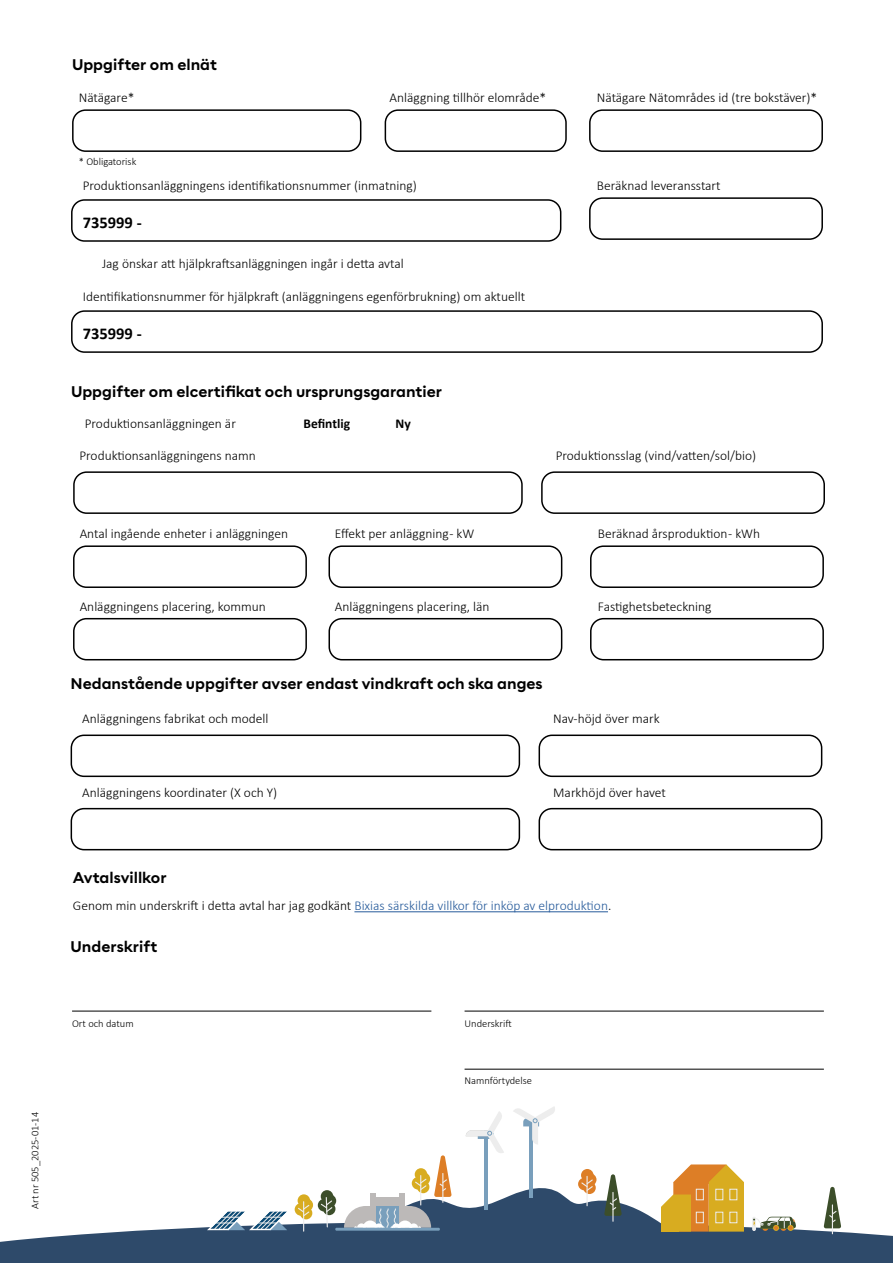
<style>
.page{position:relative;width:893px;height:1263px;background:#fff}
.page>*{position:absolute;margin:0;border:0;box-sizing:border-box;transform-origin:0 0}
.t1{font:700 16.5px "Calibri";color:#000}
.t2{font:700 15px "Corsa Grotesk";color:#000}
.t3{font:300 13.5px "Calibri";color:#000}
.t4{font:700 13.5px "Calibri";color:#000}
.t5{font:300 10.5px "Calibri";color:#000}
.s1{color:#275b9b}
</style>
<div class="page">
<hr style="left:465px;top:1011px;width:359px;height:1px;background:#000">
<hr style="left:465px;top:1069px;width:359px;height:1px;background:#000">
<hr style="left:72px;top:1011px;width:359px;height:1px;background:#000">
<svg style="left:0;top:1186px;width:893px;height:77px;fill:#2e4a6a"></svg>
<div style="left:323px;top:1203px;width:12px;height:12px;background:#3c4e2a;border-radius:50%"></div>
<div style="left:318px;top:1199px;width:12px;height:12px;background:#3c4e2a;border-radius:50%"></div>
<svg style="left:324px;top:1194px;width:12px;height:13px"></svg>
<div style="left:321px;top:1190px;width:12px;height:13px;background:#3c4e2a;border-radius:50%"></div>
<svg style="left:320px;top:1196px;width:13px;height:32px"></svg>
<div style="left:300px;top:1207px;width:12px;height:12px;background:#d8ac20;border-radius:50%"></div>
<svg style="left:295px;top:1203px;width:12px;height:13px"></svg>
<svg style="left:301px;top:1199px;width:12px;height:12px"></svg>
<div style="left:298px;top:1194px;width:12px;height:13px;background:#d8ac20;border-radius:50%"></div>
<svg style="left:297px;top:1202px;width:13px;height:29px"></svg>
<svg style="left:583px;top:1181px;width:13px;height:13px"></svg>
<svg style="left:578px;top:1178px;width:13px;height:12px"></svg>
<div style="left:584px;top:1173px;width:12px;height:13px;background:#dd7e26;border-radius:50%"></div>
<div style="left:581px;top:1169px;width:12px;height:12px;background:#dd7e26;border-radius:50%"></div>
<hr style="left:586px;top:1176px;width:2px;height:30px;background:#ededed">
<svg style="left:580px;top:1178px;width:14px;height:14px"></svg>
<svg style="left:824px;top:1187px;width:17px;height:47px"></svg>
<hr style="left:612px;top:1192px;width:2px;height:29px;background:#ededed">
<svg style="left:604px;top:1174px;width:18px;height:42px"></svg>
<svg style="left:207px;top:1210px;width:84px;height:20px"></svg>
<hr style="left:335px;top:1228px;width:105px;height:3px;background:#799fbc">
<svg style="left:344px;top:1155px;width:108px;height:73px"></svg>
<hr style="left:484px;top:1130px;width:4px;height:80px;background:#799fbc">
<svg style="left:466px;top:1111px;width:38px;height:42px"></svg>
<hr style="left:529px;top:1118px;width:4px;height:80px;background:#799fbc">
<svg style="left:513px;top:1107px;width:42px;height:37px"></svg>
<svg style="left:661px;top:1164px;width:83px;height:67px;background:#dfac48"></svg>
<div style="left:696px;top:1212px;width:8px;height:11px;border:1px solid #ededed"></div>
<div style="left:696px;top:1189px;width:8px;height:11px;border:1px solid #ededed"></div>
<svg style="left:752px;top:1217px;width:4px;height:14px"></svg>
<svg style="left:753px;top:1216px;width:43px;height:15px"></svg>
<div style="left:72px;top:109px;width:289px;height:43px;border:2px solid #000;border-radius:13px"></div>
<div style="left:385px;top:109px;width:182px;height:43px;border:2px solid #000;border-radius:13px"></div>
<div style="left:589px;top:109px;width:234px;height:43px;border:2px solid #000;border-radius:13px"></div>
<div style="left:589px;top:197px;width:234px;height:43px;border:2px solid #000;border-radius:13px"></div>
<div style="left:71px;top:199px;width:490px;height:43px;border:2px solid #000;border-radius:13px"></div>
<div style="left:71px;top:310px;width:752px;height:43px;border:2px solid #000;border-radius:13px"></div>
<div style="left:73px;top:471px;width:450px;height:43px;border:2px solid #000;border-radius:13px"></div>
<div style="left:541px;top:471px;width:284px;height:43px;border:2px solid #000;border-radius:13px"></div>
<div style="left:73px;top:545px;width:234px;height:43px;border:2px solid #000;border-radius:13px"></div>
<div style="left:73px;top:618px;width:234px;height:42px;border:2px solid #000;border-radius:13px"></div>
<div style="left:328px;top:545px;width:234px;height:43px;border:2px solid #000;border-radius:13px"></div>
<div style="left:328px;top:618px;width:234px;height:42px;border:2px solid #000;border-radius:13px"></div>
<div style="left:590px;top:545px;width:234px;height:43px;border:2px solid #000;border-radius:13px"></div>
<div style="left:590px;top:618px;width:234px;height:42px;border:2px solid #000;border-radius:13px"></div>
<div style="left:71px;top:734px;width:449px;height:43px;border:2px solid #000;border-radius:13px"></div>
<div style="left:71px;top:808px;width:449px;height:42px;border:2px solid #000;border-radius:13px"></div>
<div style="left:539px;top:734px;width:283px;height:43px;border:2px solid #000;border-radius:13px"></div>
<div style="left:539px;top:808px;width:283px;height:42px;border:2px solid #000;border-radius:13px"></div>
<hr style="left:354px;top:911px;width:254px;height:1px;background:#275b9b">
<p class="t5" style="left:28px;top:1209px;width:99px;rotate:-90deg">Art nr 505_2025-01-14</p>
<p class="t2" style="left:72px;top:54px;width:147px">Uppgifter om elnät</p>
<p class="t3" style="left:79px;top:89px;width:57px">Nätägare*</p>
<p class="t5" style="left:79px;top:155px;width:59px">* Obligatorisk</p>
<p class="t3" style="left:390px;top:89px;width:158px">Anläggning tillhör elområde*</p>
<p class="t3" style="left:597px;top:89px;width:222px">Nätägare Nätområdes id (tre bokstäver)*</p>
<p class="t3" style="left:83px;top:177px;width:336px">Produktionsanläggningens identifikationsnummer (inmatning)</p>
<p class="t1" style="left:83px;top:210px;width:60px">735999 -</p>
<p class="t3" style="left:102px;top:255px;width:303px">Jag önskar att hjälpkraftsanläggningen ingår i detta avtal</p>
<p class="t3" style="left:83px;top:288px;width:444px">Identifikationsnummer för hjälpkraft (anläggningens egenförbrukning) om aktuellt</p>
<p class="t1" style="left:83px;top:321px;width:60px">735999 -</p>
<p class="t3" style="left:597px;top:177px;width:125px">Beräknad leveransstart</p>
<p class="t2" style="left:71px;top:381px;width:373px">Uppgifter om elcertifikat och ursprungsgarantier</p>
<p class="t3" style="left:85px;top:415px;width:153px">Produktionsanläggningen är</p>
<p class="t4" style="left:303px;top:414px;width:48px">Befintlig</p>
<p class="t4" style="left:396px;top:414px;width:17px">Ny</p>
<p class="t3" style="left:80px;top:447px;width:178px">Produktionsanläggningens namn</p>
<p class="t3" style="left:556px;top:447px;width:202px">Produktionsslag (vind/vatten/sol/bio)</p>
<p class="t3" style="left:80px;top:525px;width:210px">Antal ingående enheter i anläggningen</p>
<p class="t3" style="left:80px;top:598px;width:188px">Anläggningens placering, kommun</p>
<p class="t3" style="left:335px;top:525px;width:141px">Effekt per anläggning - kW</p>
<p class="t3" style="left:335px;top:598px;width:156px">Anläggningens placering, län</p>
<p class="t3" style="left:598px;top:525px;width:164px">Beräknad årsproduktion - kWh</p>
<p class="t3" style="left:598px;top:598px;width:115px">Fastighetsbeteckning</p>
<p class="t2" style="left:71px;top:673px;width:474px">Nedanstående uppgifter avser endast vindkraft och ska anges</p>
<p class="t3" style="left:82px;top:710px;width:188px">Anläggningens fabrikat och modell</p>
<p class="t3" style="left:553px;top:710px;width:108px">Nav-höjd över mark</p>
<p class="t3" style="left:82px;top:784px;width:196px">Anläggningens koordinater (X och Y)</p>
<p class="t3" style="left:553px;top:784px;width:114px">Markhöjd över havet</p>
<p class="t2" style="left:73px;top:867px;width:95px">Avtalsvillkor</p>
<p class="t3" style="left:73px;top:897px;width:540px">Genom min underskrift i detta avtal har jag godkänt <span class="s1">Bixias särskilda villkor för inköp av elproduktion</span>.</p>
<p class="t2" style="left:71px;top:936px;width:88px">Underskrift</p>
<p class="t5" style="left:72px;top:1017px;width:63px">Ort och datum</p>
<p class="t5" style="left:465px;top:1017px;width:49px">Underskrift</p>
<p class="t5" style="left:465px;top:1074px;width:69px">Namnförtydelse</p>
</div>
